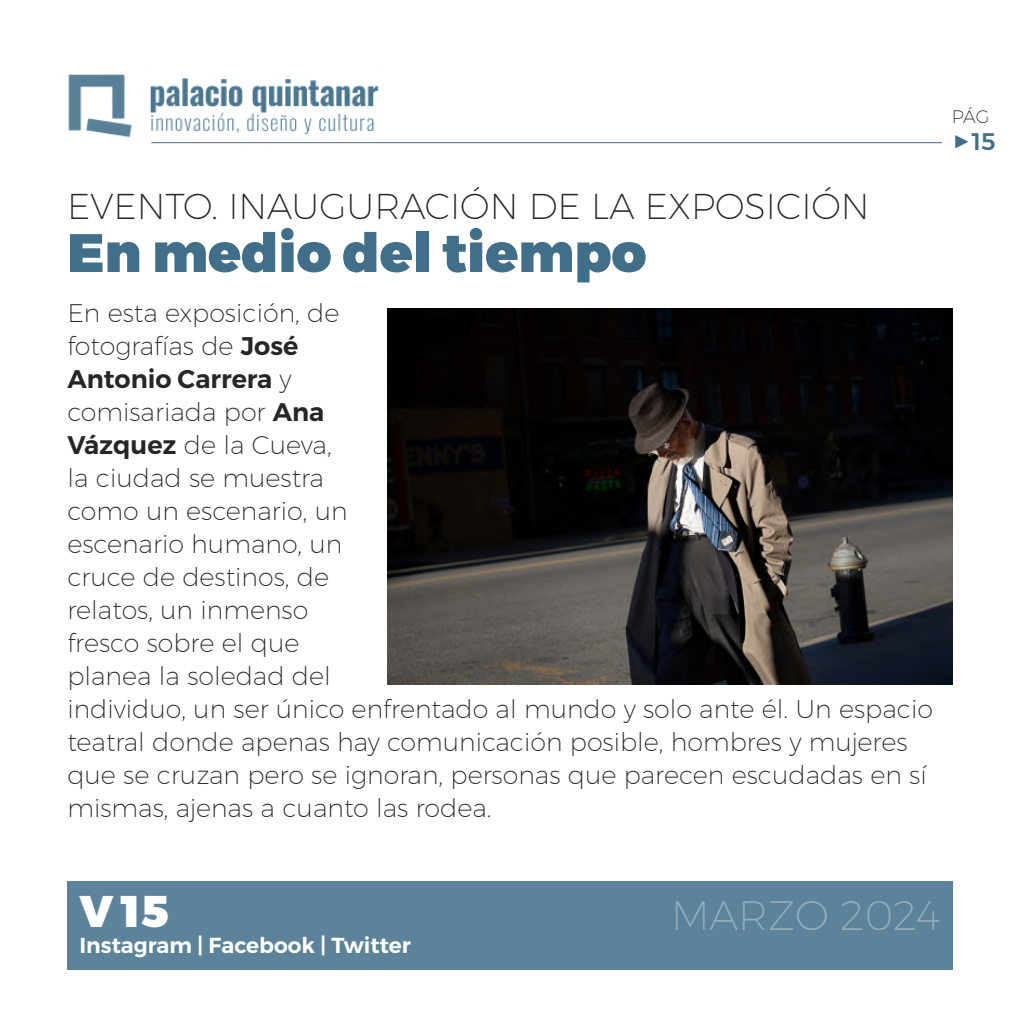
<style>
.page{position:relative;width:1021px;height:1021px;background:#fff}
.page>*{position:absolute;margin:0;border:0;box-sizing:border-box;transform-origin:0 0}
.t1{font:900 54px "Montserrat";color:#416f89}
.t2{font:900 44.4px "Montserrat";color:#fff}
.t3{font:200 41.1px "Montserrat";color:#93adbb}
.t4{font:200 36px "Montserrat";color:#272526}
.t5{font:200 25.5px/33px "Montserrat";color:#272526}
.t6{font:500 24px "Montserrat";color:#416f89}
.t7{font:600 21.6px "Montserrat";color:#fff}
.t8{font:200 18px "Montserrat";color:#272526}
.s1{font-weight:600}
.s2{font-weight:800;font-size:31.2px}
</style>
<div class="page">
<img style="left:68px;top:74px;width:316px;height:70px">
<div style="left:67px;top:881px;width:885px;height:88px;background:#5c8399"></div>
<img style="left:388px;top:308px;width:564px;height:376px">
<hr style="left:151px;top:142px;width:790px;height:1px;background:#416f89">
<p class="t4" style="left:67px;top:192px;width:803px">EVENTO. INAUGURACIÓN DE LA EXPOSICIÓN</p>
<p class="t1" style="left:67px;top:232px;width:580px">En medio del tiempo</p>
<p class="t5" style="left:67px;top:298px;width:867px">En esta exposición, de<br>fotografías de <span class="s1">José<br>Antonio Carrera</span> y<br>comisariada por <span class="s1">Ana<br>Vázquez</span> de la Cueva,<br>la ciudad se muestra<br>como un escenario, un<br>escenario humano, un<br>cruce de destinos, de<br>relatos, un inmenso<br>fresco sobre el que<br>planea la soledad del<br>individuo, un ser único enfrentado al mundo y solo ante él. Un espacio teatral donde apenas hay comunicación posible, hombres y mujeres que se cruzan pero se ignoran, personas que parecen escudadas en sí mismas, ajenas a cuanto las rodea.</p>
<p class="t8" style="left:951px;top:110px;width:39px">PÁG</p>
<p class="t6" style="left:951px;top:128px;width:46px"><span class="s2">▶</span>15</p>
<p class="t2" style="left:79px;top:894px;width:91px">V 15</p>
<p class="t3" style="left:671px;top:899px;width:270px">MARZO 2024</p>
<p class="t7" style="left:79px;top:937px;width:333px">Instagram | Facebook | Twitter</p>
</div>
